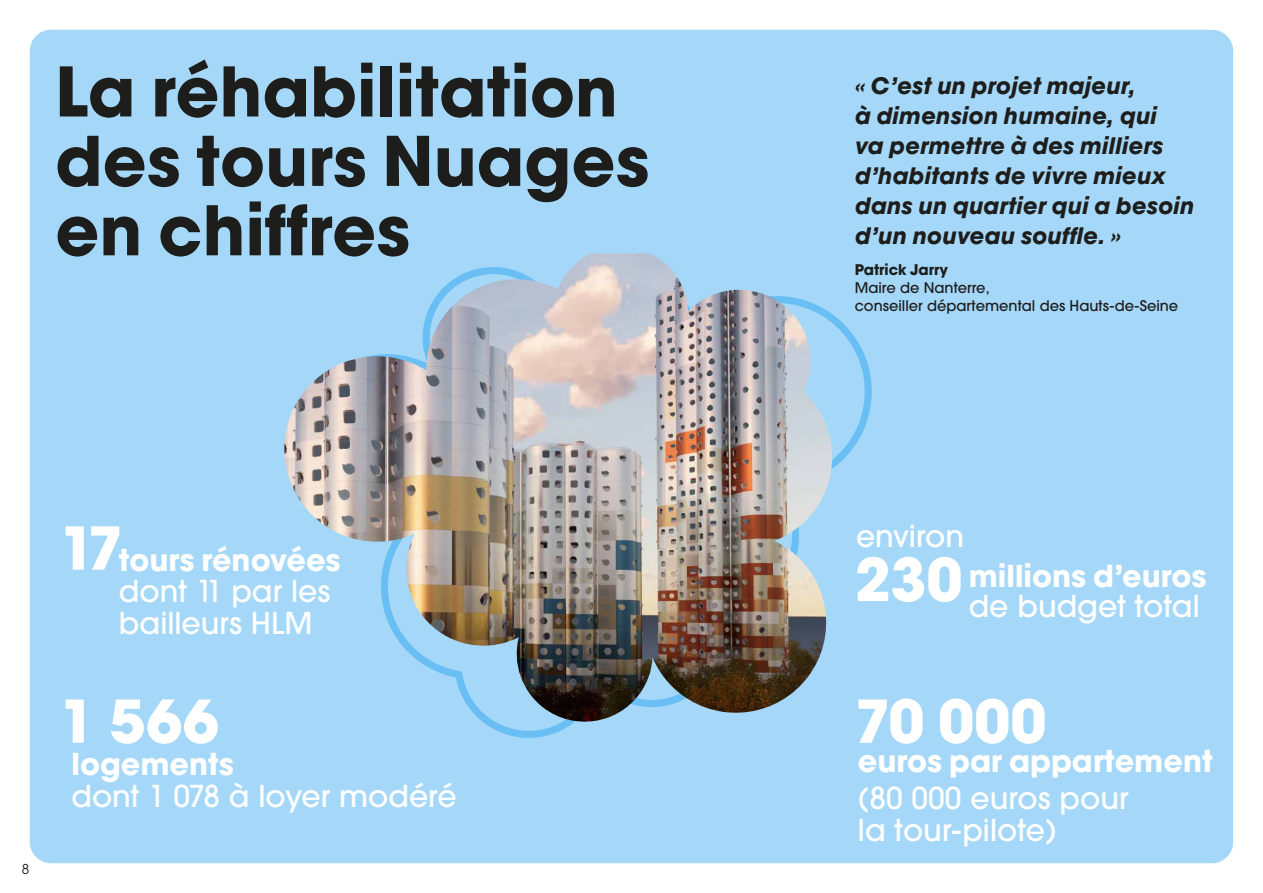
<style>
.page{position:relative;width:1263px;height:893px;background:#fff}
.page>*{position:absolute;margin:0;border:0;box-sizing:border-box;transform-origin:0 0}
.t1{font:700 67.65px/69.4px "Avant Garde Gothic ITC";color:#1d1d1b}
.t2{font:700 58.5px "Avant Garde Gothic ITC";color:#fff}
.t3{font:500 30px/31.5px "Avant Garde Gothic ITC";color:#fff}
.t4{font:700 30px/30px "Avant Garde Gothic ITC";color:#fff;text-align:right}
.t5{font:italic 700 22.5px/30px "Avant Garde Gothic ITC";letter-spacing:.01em;color:#1d1d1b}
.t6{font:500 14.55px/17.9px "Avant Garde Gothic ITC";color:#1d1d1b}
.t7{font:700 14.55px "Avant Garde Gothic ITC";color:#1d1d1b}
.t8{font:13.5px "Avant Garde Gothic ITC";color:#1d1d1b}
.s1{font-weight:700;font-size:58.5px}
.s2{font-weight:700}
.s3{font-size:58.5px}
.s4{font-weight:500}
</style>
<div class="page">
<div style="left:30px;top:30px;width:1203px;height:833px;background:#a5d8f8;border-radius:21px"></div>
<svg style="left:498px;top:322px;width:374px;height:416px"></svg>
<img style="left:284px;top:253px;width:558px;height:478px">
<h1 class="t1" style="left:55px;top:58px;width:595px">La réhabilitation des tours Nuages en chiffres</h1>
<p class="t8" style="left:22px;top:860px;width:9px">8</p>
<h3 class="t3" style="left:119px;top:544px;width:223px;text-indent:-59px"><span class="s1">17</span><span class="s2">tours rénovées </span>dont 11 par les bailleurs HLM</h3>
<h2 class="t2" style="left:60px;top:682px;width:161px">1 566</h2>
<h3 class="t4" style="left:71px;top:750px;width:164px">logements</h3>
<h3 class="t3" style="left:71px;top:780px;width:387px">dont 1 078 à loyer modéré</h3>
<p class="t5" style="left:855px;top:71px;width:341px">« C’est un projet majeur,<br>à dimension humaine, qui<br>va permettre à des milliers d’habitants de vivre mieux dans un quartier qui a besoin d’un nouveau souffle. »</p>
<p class="t7" style="left:855px;top:260px;width:95px">Patrick Jarry</p>
<p class="t6" style="left:855px;top:278px;width:325px">Maire de Nanterre,<br>conseiller départemental des Hauts-de-Seine</p>
<h3 class="t3" style="left:856px;top:520px;width:110px">environ</h3>
<h3 class="t4" style="left:855px;top:561px;width:353px"><span class="s3">230</span> millions d’euros <span class="s4">de budget total</span></h3>
<h2 class="t2" style="left:855px;top:682px;width:193px">70 000</h2>
<h3 class="t4" style="left:858px;top:746px;width:356px">euros par appartement</h3>
<h3 class="t3" style="left:858px;top:782px;width:272px">(80 000 euros pour la tour-pilote)</h3>
</div>
